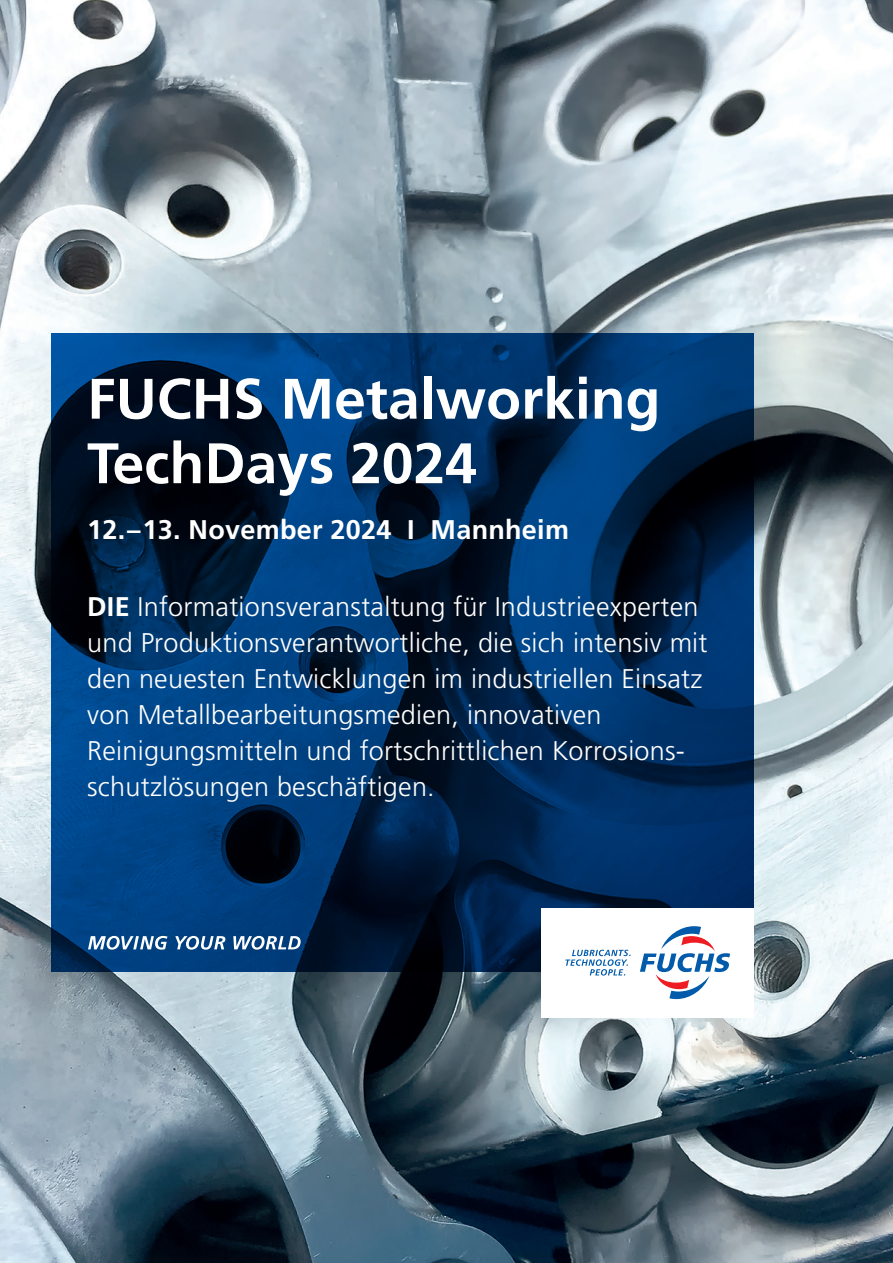
<style>
.page{position:relative;width:893px;height:1263px;background:#fff}
.page>*{position:absolute;margin:0;border:0;box-sizing:border-box;transform-origin:0 0}
.t1{font:700 57px/64.5px "Frutiger LT Std";color:#fff}
.t2{font:300 27px/36px "Frutiger LT Std";letter-spacing:.01em;color:#fff}
.t3{font:700 27px "Frutiger LT Std";letter-spacing:.01em;color:#fff}
.s1{font-weight:700}
</style>
<div class="page">
<img style="left:0;top:0;width:893px;height:1263px">
<svg style="left:51px;top:334px;width:703px;height:638px;background:#002b59"></svg>
<svg style="left:88px;top:936px;width:213px;height:14px"></svg>
<div style="left:541px;top:908px;width:213px;height:109px;background:#fff"></div>
<svg style="left:565px;top:950px;width:66px;height:25px"></svg>
<svg style="left:640px;top:926px;width:90px;height:73px"></svg>
<h1 class="t1" style="left:87px;top:367px;width:575px">FUCHS Metalworking<br>TechDays 2024</h1>
<p class="t3" style="left:87px;top:513px;width:483px">12.–13. November 2024 I Mannheim</p>
<p class="t2" style="left:87px;top:589px;width:622px"><span class="s1">DIE</span> Informationsveranstaltung für Industrieexperten und Produktionsverantwortliche, die sich intensiv mit den neuesten Entwicklungen im industriellen Einsatz von Metallbearbeitungsmedien, innovativen Reinigungsmitteln und fortschrittlichen Korrosions&shy;schutzlösungen beschäftigen.</p>
</div>
